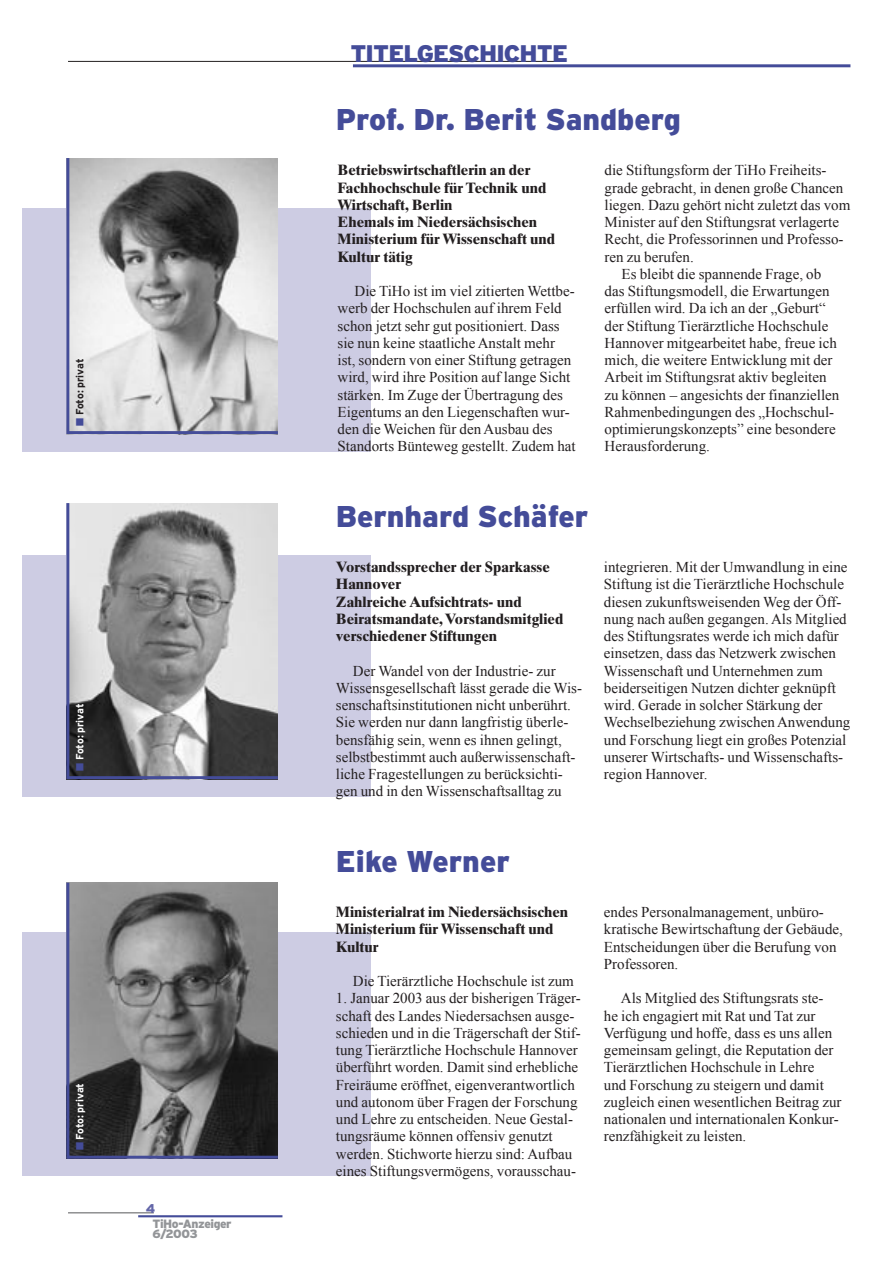
<style>
.page{position:relative;width:893px;height:1263px;background:#fff}
.page>*{position:absolute;margin:0;border:0;box-sizing:border-box;transform-origin:0 0}
.t1{font:900 30px "Interstate";color:#444c99}
.t2{font:900 24px "Interstate";letter-spacing:-.035em;color:#444c99}
.t3{font:15px/17.2px "Times New Roman";color:#231f20}
.t4{font:700 15px/17.2px "Times Ten";color:#231f20}
.t5{font:900 12.75px "Interstate";color:#6366a8}
.t6{font:900 12px/10.5px "Interstate";letter-spacing:-.035em;color:#939598}
.t7{font:700 10.5px "Interstate";letter-spacing:-.005em;color:#fff}
.t8{font:700 10.5px "Interstate";color:#231f20}
</style>
<div class="page">
<div style="left:22px;top:208px;width:349px;height:243px;background:#cdcce3"></div>
<div style="left:22px;top:555px;width:349px;height:241px;background:#cdcce3"></div>
<div style="left:22px;top:933px;width:349px;height:243px;background:#cdcce3"></div>
<hr style="left:68px;top:1212px;width:86px;height:1px;background:#57585a">
<hr style="left:138px;top:1215px;width:144px;height:2px;background:#444c99">
<hr style="left:68px;top:61px;width:493px;height:1px;background:#231f20">
<hr style="left:353px;top:64px;width:497px;height:3px;background:#444c99">
<img style="left:69px;top:158px;width:209px;height:273px">
<hr style="left:66px;top:158px;width:3px;height:276px;background:#444c99">
<hr style="left:67px;top:431px;width:211px;height:3px;background:#444c99">
<img style="left:69px;top:503px;width:209px;height:273px">
<hr style="left:66px;top:503px;width:3px;height:276px;background:#444c99">
<hr style="left:67px;top:776px;width:211px;height:3px;background:#444c99">
<img style="left:69px;top:883px;width:209px;height:273px">
<hr style="left:66px;top:883px;width:3px;height:276px;background:#444c99">
<hr style="left:67px;top:1156px;width:211px;height:3px;background:#444c99">
<svg style="left:76px;top:418px;width:7px;height:7px"></svg>
<svg style="left:76px;top:763px;width:7px;height:7px"></svg>
<svg style="left:76px;top:1142px;width:7px;height:8px"></svg>
<p class="t8" style="left:74px;top:415px;width:58px;rotate:-90deg">Foto: privat</p>
<p class="t7" style="left:74px;top:760px;width:58px;rotate:-90deg">Foto: privat</p>
<p class="t7" style="left:74px;top:1139px;width:58px;rotate:-90deg">Foto: privat</p>
<p class="t5" style="left:146px;top:1201px;width:11px">4</p>
<p class="t6" style="left:153px;top:1218px;width:81px">TiHo-Anzeiger<br>6/2003</p>
<h2 class="t2" style="left:350px;top:40px;width:219px">TITELGESCHICHTE</h2>
<h1 class="t1" style="left:336px;top:103px;width:346px">Prof. Dr. Berit Sandberg</h1>
<p class="t4" style="left:338px;top:161px;width:219px">Betriebswirtschaftlerin an der<br>Fachhochschule für Technik und<br>Wirtschaft, Berlin<br>Ehemals im Niedersächsischen<br>Ministerium für Wissenschaft und<br>Kultur tätig</p>
<p class="t3" style="left:338px;top:282px;width:240px;text-indent:17px">Die TiHo ist im viel zitierten Wettbe&shy;werb der Hochschulen auf ihrem Feld schon jetzt sehr gut positioniert. Dass sie nun keine staatliche Anstalt mehr ist, sondern von einer Stiftung getragen wird, wird ihre Position auf lange Sicht stärken. Im Zuge der Übertragung des Eigentums an den Liegenschaften wur&shy;den die Weichen für den Ausbau des Standorts Bünteweg gestellt. Zudem hat</p>
<p class="t3" style="left:605px;top:161px;width:223px">die Stiftungsform der TiHo Freiheits-</p>
<p class="t3" style="left:605px;top:179px;width:240px">grade gebracht, in denen große Chancen</p>
<p class="t3" style="left:605px;top:196px;width:247px">liegen. Dazu gehört nicht zuletzt das vom</p>
<p class="t3" style="left:605px;top:213px;width:236px">Minister auf den Stiftungsrat verlagerte</p>
<p class="t3" style="left:605px;top:230px;width:240px">Recht, die Professorinnen und Professo-</p>
<p class="t3" style="left:605px;top:248px;width:91px">ren zu berufen.</p>
<p class="t3" style="left:622px;top:265px;width:201px">Es bleibt die spannende Frage, ob</p>
<p class="t3" style="left:605px;top:282px;width:226px">das Stiftungsmodell, die Erwartungen</p>
<p class="t3" style="left:605px;top:299px;width:223px">erfüllen wird. Da ich an der „Geburt“</p>
<p class="t3" style="left:605px;top:317px;width:225px">der Stiftung Tierärztliche Hochschule</p>
<p class="t3" style="left:605px;top:334px;width:234px">Hannover mitgearbeitet habe, freue ich</p>
<p class="t3" style="left:605px;top:351px;width:229px">mich, die weitere Entwicklung mit der</p>
<p class="t3" style="left:605px;top:368px;width:223px">Arbeit im Stiftungsrat aktiv begleiten</p>
<p class="t3" style="left:605px;top:386px;width:236px">zu können – angesichts der finanziellen</p>
<p class="t3" style="left:605px;top:403px;width:231px">Rahmenbedingungen des „Hochschul-</p>
<p class="t3" style="left:605px;top:420px;width:233px">optimierungskonzepts” eine besondere</p>
<p class="t3" style="left:605px;top:437px;width:107px">Herausforderung.</p>
<h1 class="t1" style="left:336px;top:499px;width:254px">Bernhard Schäfer</h1>
<p class="t4" style="left:336px;top:558px;width:229px">Vorstandssprecher der Sparkasse<br>Hannover<br>Zahlreiche Aufsichtrats- und<br>Beiratsmandate, Vorstandsmitglied verschiedener Stiftungen</p>
<p class="t3" style="left:336px;top:662px;width:248px;text-indent:17px">Der Wandel von der Industrie- zur Wissensgesellschaft lässt gerade die Wis&shy;senschaftsinstitutionen nicht unberührt.<br>Sie werden nur dann langfristig überle&shy;bensfähig sein, wenn es ihnen gelingt, selbstbestimmt auch außerwissenschaft&shy;liche Fragestellungen zu berücksichti&shy;gen und in den Wissenschaftsalltag zu</p>
<p class="t3" style="left:604px;top:558px;width:248px">integrieren. Mit der Umwandlung in eine Stiftung ist die Tierärztliche Hochschule diesen zukunftsweisenden Weg der Öff&shy;nung nach außen gegangen. Als Mitglied des Stiftungsrates werde ich mich dafür einsetzen, dass das Netzwerk zwischen Wissenschaft und Unternehmen zum beiderseitigen Nutzen dichter geknüpft wird. Gerade in solcher Stärkung der Wechselbeziehung zwischen Anwendung und Forschung liegt ein großes Potenzial unserer Wirtschafts- und Wissenschafts&shy;region Hannover.</p>
<h1 class="t1" style="left:336px;top:844px;width:175px">Eike Werner</h1>
<p class="t4" style="left:336px;top:903px;width:234px">Ministerialrat im Niedersächsischen<br>Ministerium für Wissenschaft und<br>Kultur</p>
<p class="t3" style="left:353px;top:972px;width:223px">Die Tierärztliche Hochschule ist zum</p>
<p class="t3" style="left:336px;top:989px;width:247px">1. Januar 2003 aus der bisherigen Träger&shy;schaft des Landes Niedersachsen ausge&shy;schieden und in die Trägerschaft der Stif&shy;tung Tierärztliche Hochschule Hannover überführt worden. Damit sind erhebliche Freiräume eröffnet, eigenverantwortlich und autonom über Fragen der Forschung und Lehre zu entscheiden. Neue Gestal&shy;tungsräume können offensiv genutzt werden. Stichworte hierzu sind: Aufbau eines Stiftungsvermögens, vorausschau-</p>
<p class="t3" style="left:604px;top:903px;width:241px">endes Personalmanagement, unbüro&shy;kratische Bewirtschaftung der Gebäude,<br>Entscheidungen über die Berufung von<br>Professoren.</p>
<p class="t3" style="left:604px;top:989px;width:239px;text-indent:17px">Als Mitglied des Stiftungsrats ste-<br>he ich engagiert mit Rat und Tat zur Verfügung und hoffe, dass es uns allen gemeinsam gelingt, die Reputation der Tierärztlichen Hochschule in Lehre<br>und Forschung zu steigern und damit zugleich einen wesentlichen Beitrag zur nationalen und internationalen Konkur&shy;renzfähigkeit zu leisten.</p>
</div>
